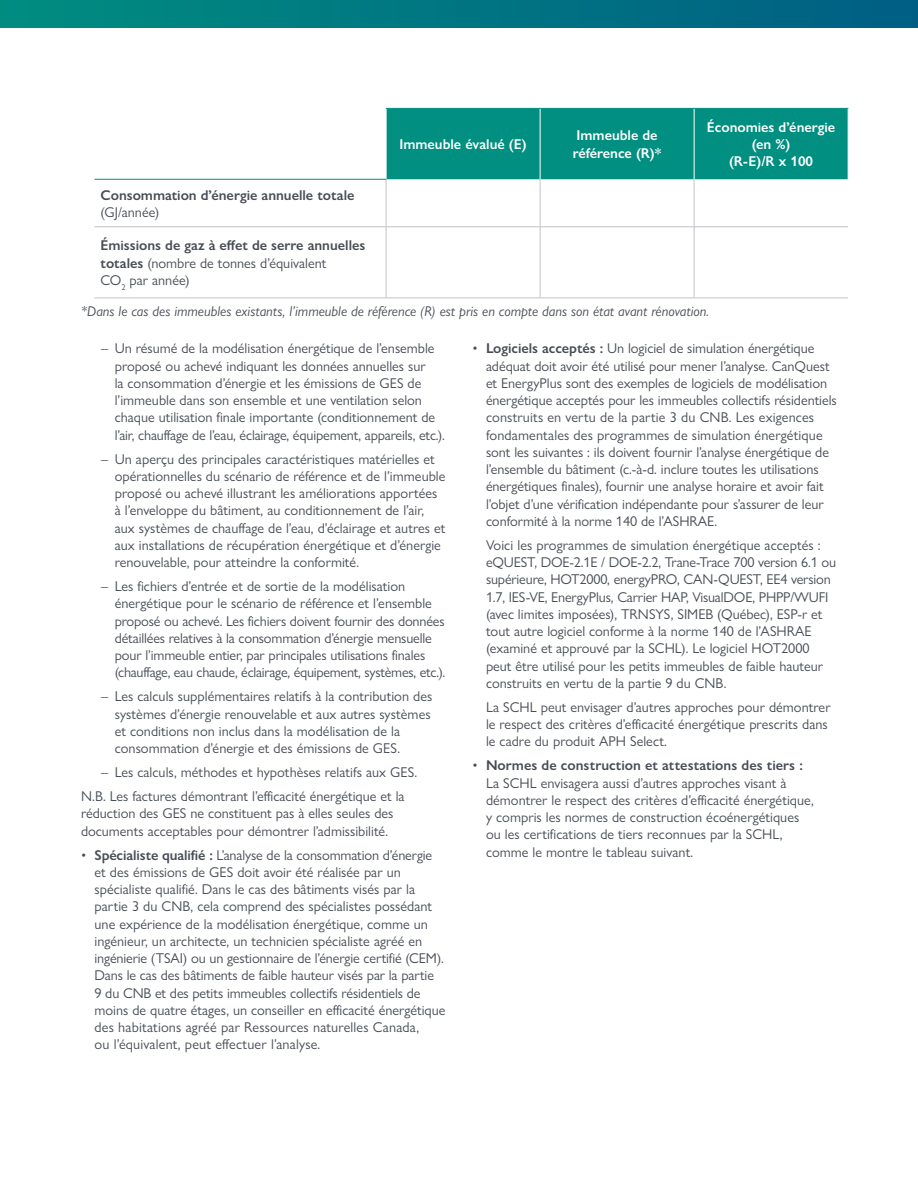
<style>
.page{position:relative;width:918px;height:1188px;background:#fff}
.page>*{position:absolute;margin:0;border:0;box-sizing:border-box;transform-origin:0 0}
.bullets{font:14.25px/17.2px "Gill Sans Nova";color:#474c55}
.P_MU_Body{font:14.25px/17.2px "Gill Sans Nova";color:#474c55}
.Table_body{font:600 14.25px/17.2px "Gill Sans Nova";color:#474c55}
.P_MU_Body-2{font:italic 14.25px "Gill Sans Nova";color:#474c55}
.Table_body-2{font:600 14.25px/17.2px "Gill Sans Nova";color:#fff}
.s1{font-weight:400}
.s2{font-weight:600}
</style>
<div class="page">
<div style="left:0;top:0;width:918px;height:27px;background:linear-gradient(to right,#008d80,#005e84)"></div>
<div style="left:387px;top:109px;width:461px;height:70px;background:#008f80"></div>
<hr style="left:540px;top:109px;width:1px;height:70px;background:#fff">
<hr style="left:694px;top:109px;width:1px;height:70px;background:#fff">
<hr style="left:386px;top:180px;width:1px;height:47px;background:#c1c3c7">
<hr style="left:540px;top:179px;width:1px;height:48px;background:#c1c3c7">
<hr style="left:694px;top:179px;width:1px;height:48px;background:#c1c3c7">
<hr style="left:94px;top:227px;width:292px;height:1px;background:#c1c3c7">
<hr style="left:386px;top:227px;width:154px;height:1px;background:#c1c3c7">
<hr style="left:386px;top:227px;width:1px;height:71px;background:#c1c3c7">
<hr style="left:540px;top:227px;width:154px;height:1px;background:#c1c3c7">
<hr style="left:540px;top:227px;width:1px;height:71px;background:#c1c3c7">
<hr style="left:694px;top:227px;width:154px;height:1px;background:#c1c3c7">
<hr style="left:694px;top:227px;width:1px;height:71px;background:#c1c3c7">
<hr style="left:94px;top:298px;width:292px;height:1px;background:#c1c3c7">
<hr style="left:386px;top:298px;width:154px;height:1px;background:#c1c3c7">
<hr style="left:540px;top:298px;width:154px;height:1px;background:#c1c3c7">
<hr style="left:694px;top:298px;width:154px;height:1px;background:#c1c3c7">
<hr style="left:386px;top:108px;width:154px;height:1px;background:#008f80">
<hr style="left:540px;top:108px;width:154px;height:1px;background:#008f80">
<hr style="left:694px;top:108px;width:154px;height:1px;background:#008f80">
<hr style="left:94px;top:179px;width:292px;height:1px;background:#008f80">
<p class="Table_body-2" style="left:400px;top:135px;width:129px">Immeuble évalué (E)</p>
<p class="Table_body-2" style="left:573px;top:127px;width:90px">Immeuble de référence (R)*</p>
<p class="Table_body-2" style="left:707px;top:118px;width:130px;text-align:center">Économies d’énergie (en %)<br>(R-E)/R x 100</p>
<p class="Table_body" style="left:101px;top:186px;width:255px">Consommation d’énergie annuelle totale <span class="s1">(GJ/année)</span></p>
<p class="Table_body" style="left:101px;top:237px;width:266px">Émissions de gaz à effet de serre annuelles totales <span class="s1">(nombre de tonnes d’équivalent<br>CO</span><sub>2</sub> <span class="s1">par année)</span></p>
<p class="P_MU_Body-2" style="left:81px;top:303px;width:630px">*Dans le cas des immeubles existants, l’immeuble de référence (R) est pris en compte dans son état avant rénovation.</p>
<p class="bullets" style="left:115px;top:340px;width:332px;text-indent:-14px">– Un résumé de la modélisation énergétique de l’ensemble proposé ou achevé indiquant les données annuelles sur<br>la consommation d’énergie et les émissions de GES de l’immeuble dans son ensemble et une ventilation selon chaque utilisation finale importante (conditionnement de l’air, chauffage de l’eau, éclairage, équipement, appareils, etc.).</p>
<p class="bullets" style="left:115px;top:450px;width:332px;text-indent:-14px">– Un aperçu des principales caractéristiques matérielles et opérationnelles du scénario de référence et de l’immeuble proposé ou achevé illustrant les améliorations apportées à l’enveloppe du bâtiment, au conditionnement de l’air, aux systèmes de chauffage de l’eau, d’éclairage et autres et aux installations de récupération énergétique et d’énergie renouvelable, pour atteindre la conformité.</p>
<p class="bullets" style="left:115px;top:578px;width:332px;text-indent:-14px">– Les fichiers d’entrée et de sortie de la modélisation énergétique pour le scénario de référence et l’ensemble proposé ou achevé. Les fichiers doivent fournir des données détaillées relatives à la consommation d’énergie mensuelle pour l’immeuble entier, par principales utilisations finales (chauffage, eau chaude, éclairage, équipement, systèmes, etc.).</p>
<p class="bullets" style="left:115px;top:688px;width:319px;text-indent:-14px">– Les calculs supplémentaires relatifs à la contribution des systèmes d’énergie renouvelable et aux autres systèmes et conditions non inclus dans la modélisation de la consommation d’énergie et des émissions de GES.</p>
<p class="bullets" style="left:101px;top:764px;width:318px">– Les calculs, méthodes et hypothèses relatifs aux GES.</p>
<p class="P_MU_Body" style="left:81px;top:788px;width:325px">N.B. Les factures démontrant l’efficacité énergétique et la réduction des GES ne constituent pas à elles seules des documents acceptables pour démontrer l’admissibilité.</p>
<p class="bullets" style="left:94px;top:846px;width:353px;text-indent:-14px">• <span class="s2">Spécialiste qualifié :</span> L’analyse de la consommation d’énergie et des émissions de GES doit avoir été réalisée par un spécialiste qualifié. Dans le cas des bâtiments visés par la partie 3 du CNB, cela comprend des spécialistes possédant une expérience de la modélisation énergétique, comme un ingénieur, un architecte, un technicien spécialiste agréé en ingénierie (TSAI) ou un gestionnaire de l’énergie certifié (CEM).<br>Dans le cas des bâtiments de faible hauteur visés par la partie<br>9 du CNB et des petits immeubles collectifs résidentiels de moins de quatre étages, un conseiller en efficacité énergétique des habitations agréé par Ressources naturelles Canada,<br>ou l’équivalent, peut effectuer l’analyse.</p>
<p class="bullets" style="left:486px;top:340px;width:352px;text-indent:-14px">• <span class="s2">Logiciels acceptés :</span> Un logiciel de simulation énergétique adéquat doit avoir été utilisé pour mener l’analyse. CanQuest et EnergyPlus sont des exemples de logiciels de modélisation énergétique acceptés pour les immeubles collectifs résidentiels construits en vertu de la partie 3 du CNB. Les exigences fondamentales des programmes de simulation énergétique sont les suivantes : ils doivent fournir l’analyse énergétique de l’ensemble du bâtiment (c.-à-d. inclure toutes les utilisations énergétiques finales), fournir une analyse horaire et avoir fait l’objet d’une vérification indépendante pour s’assurer de leur conformité à la norme 140 de l’ASHRAE.</p>
<p class="bullets" style="left:486px;top:536px;width:352px">Voici les programmes de simulation énergétique acceptés : eQUEST, DOE-2.1E / DOE-2.2, Trane-Trace 700 version 6.1 ou supérieure, HOT2000, energyPRO, CAN-QUEST, EE4 version 1.7, IES-VE, EnergyPlus, Carrier HAP, VisualDOE, PHPP/WUFI (avec limites imposées), TRNSYS, SIMEB (Québec), ESP-r et tout autre logiciel conforme à la norme 140 de l’ASHRAE (examiné et approuvé par la SCHL). Le logiciel HOT2000 peut être utilisé pour les petits immeubles de faible hauteur construits en vertu de la partie 9 du CNB.</p>
<p class="bullets" style="left:486px;top:698px;width:346px">La SCHL peut envisager d’autres approches pour démontrer le respect des critères d’efficacité énergétique prescrits dans le cadre du produit APH Select.</p>
<p class="bullets" style="left:486px;top:757px;width:329px;text-indent:-14px">• <span class="s2">Normes de construction et attestations des tiers :<br></span>La SCHL envisagera aussi d’autres approches visant à démontrer le respect des critères d’efficacité énergétique, y compris les normes de construction écoénergétiques ou les certifications de tiers reconnues par la SCHL, comme le montre le tableau suivant.</p>
</div>
